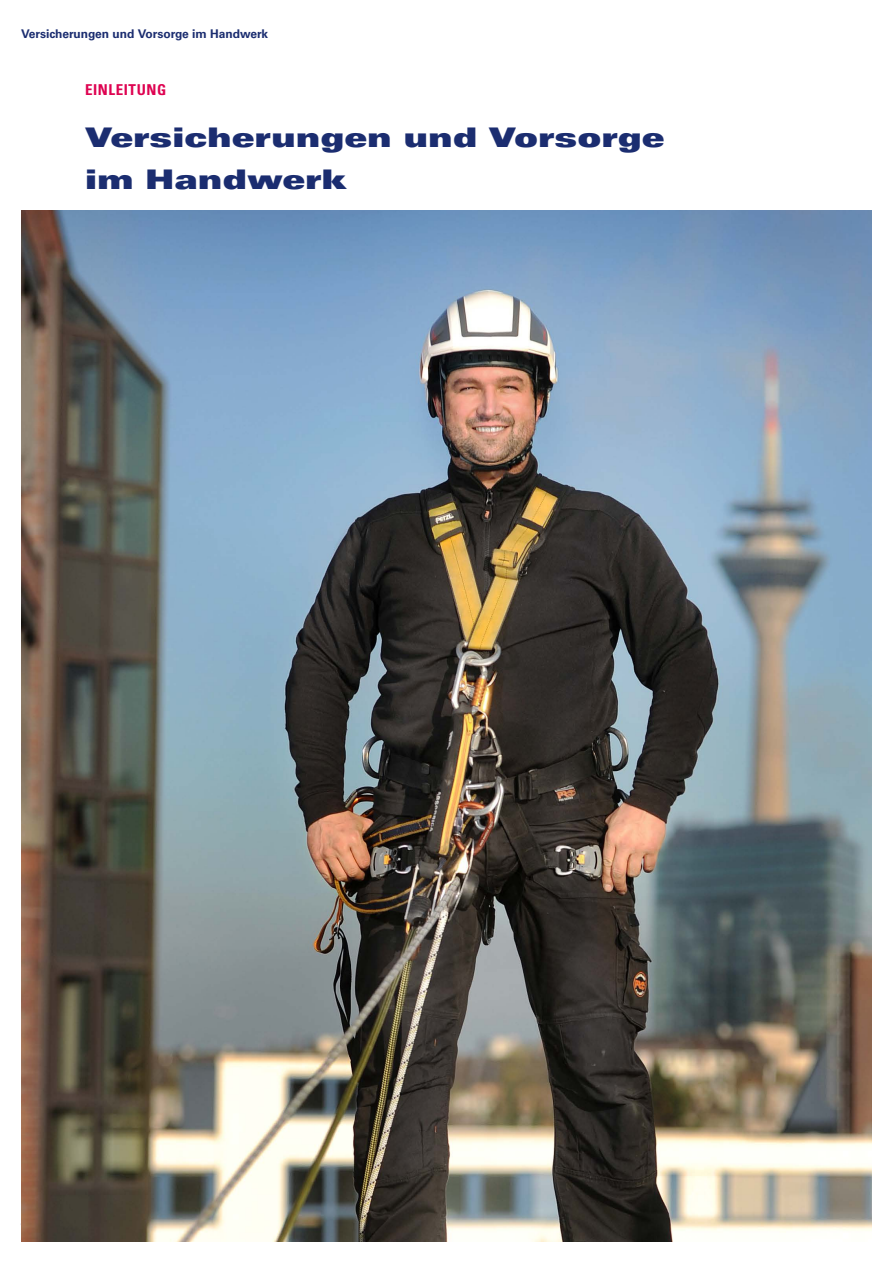
<style>
.page{position:relative;width:893px;height:1263px;background:#fff}
.page>*{position:absolute;margin:0;border:0;box-sizing:border-box;transform-origin:0 0}
.t1{font:27px/42px "Univers LT Std X Black Ex";color:#1b2d70}
.t2{font:700 condensed 15px "Univers LT Std";letter-spacing:.04em;color:#de0351}
.t3{font:700 12px "Univers LT Std";color:#1b2d70}
</style>
<div class="page">
<img style="left:21px;top:210px;width:851px;height:1032px">
<p class="t3" style="left:21px;top:27px;width:248px">Versicherungen und Vorsorge im Handwerk</p>
<p class="t2" style="left:85px;top:80px;width:83px">EINLEITUNG</p>
<h1 class="t1" style="left:85px;top:116px;width:581px">Versicherungen und Vorsorge im Handwerk</h1>
</div>
